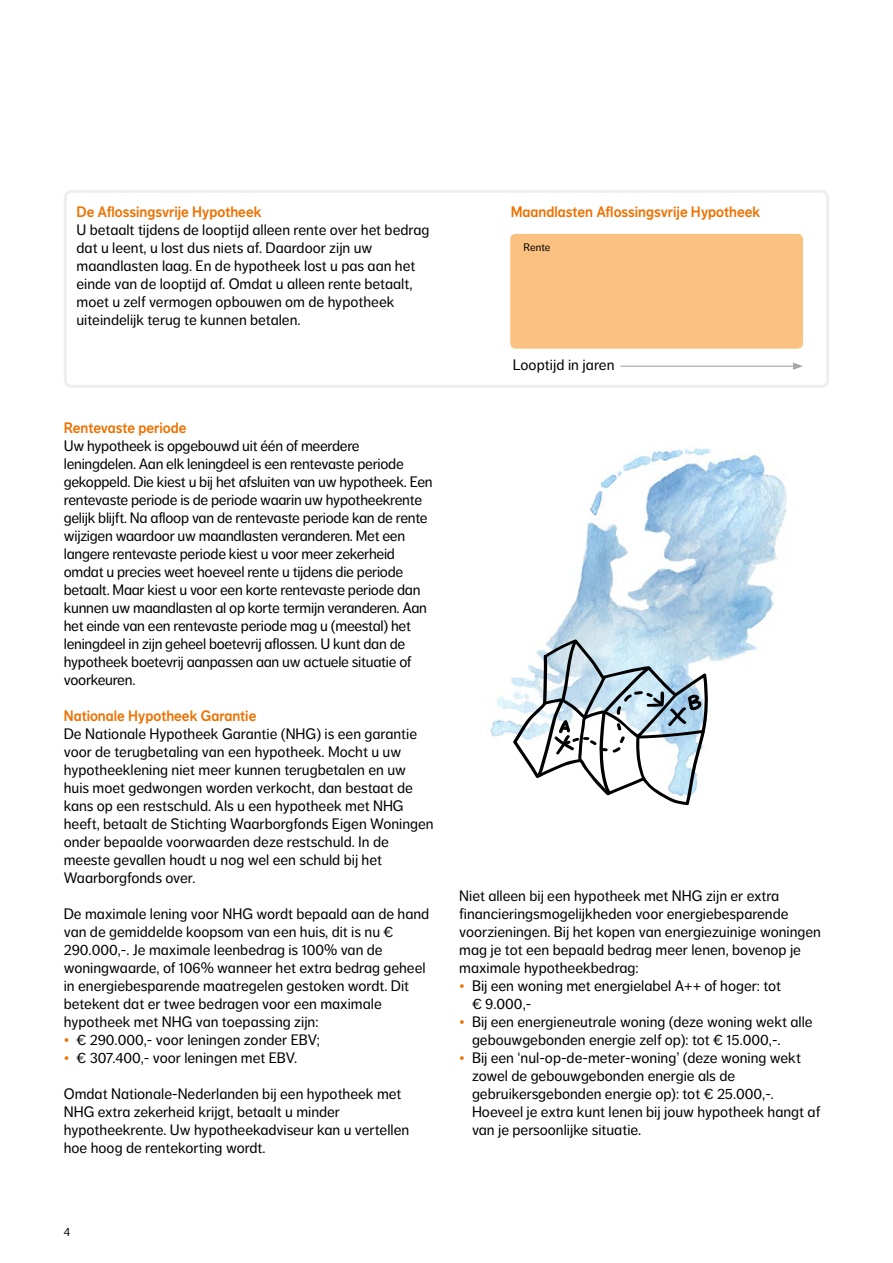
<style>
.page{position:relative;width:893px;height:1263px;background:#fff}
.page>*{position:absolute;margin:0;border:0;box-sizing:border-box;transform-origin:0 0}
.t1{font:15px/18px "NN Dagny Text";color:#000}
.t2{font:15px/18px "NN Dagny Text";letter-spacing:-.02em;color:#000}
.t3{font:15px "NN Dagny Display";color:#ee7100}
.t4{font:12px "NN Dagny Text";color:#000}
.t5{font:10.8px "NN Dagny Text";color:#000}
.s1{color:#ee7100}
</style>
<div class="page">
<img style="left:490px;top:448px;width:297px;height:289px">
<svg style="left:513px;top:639px;width:196px;height:166px"></svg>
<div style="left:64px;top:190px;width:765px;height:198px;border:3px solid #efeeee;border-radius:6px"></div>
<hr style="left:621px;top:366px;width:174px;height:1px;background:#a6a5a5">
<svg style="left:793px;top:362px;width:10px;height:8px"></svg>
<div style="left:510px;top:234px;width:293px;height:115px;background:#fac180;border-radius:5px"></div>
<p class="t3" style="left:77px;top:203px;width:186px">De Aflossingsvrije Hypotheek</p>
<p class="t1" style="left:77px;top:221px;width:354px">U betaalt tijdens de looptijd alleen rente over het bedrag dat u leent, u lost dus niets af. Daardoor zijn uw maandlasten laag. En de hypotheek lost u pas aan het einde van de looptijd af. Omdat u alleen rente betaalt, moet u zelf vermogen opbouwen om de hypotheek uiteindelijk terug te kunnen betalen.</p>
<p class="t3" style="left:64px;top:419px;width:124px">Rentevaste periode</p>
<p class="t2" style="left:64px;top:437px;width:370px">Uw hypotheek is opgebouwd uit één of meerdere leningdelen. Aan elk leningdeel is een rentevaste periode gekoppeld. Die kiest u bij het afsluiten van uw hypotheek. Een rentevaste periode is de periode waarin uw hypotheekrente gelijk blijft. Na afloop van de rentevaste periode kan de rente wijzigen waardoor uw maandlasten veranderen. Met een langere rentevaste periode kiest u voor meer zekerheid omdat u precies weet hoeveel rente u tijdens die periode betaalt. Maar kiest u voor een korte rentevaste periode dan kunnen uw maandlasten al op korte termijn veranderen. Aan het einde van een rentevaste periode mag u (meestal) het leningdeel in zijn geheel boetevrij aflossen. U kunt dan de hypotheek boetevrij aanpassen aan uw actuele situatie of voorkeuren.</p>
<p class="t3" style="left:64px;top:707px;width:194px">Nationale Hypotheek Garantie</p>
<p class="t1" style="left:64px;top:725px;width:371px">De Nationale Hypotheek Garantie (NHG) is een garantie voor de terugbetaling van een hypotheek. Mocht u uw hypotheeklening niet meer kunnen terugbetalen en uw huis moet gedwongen worden verkocht, dan bestaat de kans op een restschuld. Als u een hypotheek met NHG heeft, betaalt de Stichting Waarborgfonds Eigen Woningen onder bepaalde voorwaarden deze restschuld. In de meeste gevallen houdt u nog wel een schuld bij het Waarborgfonds over.</p>
<p class="t1" style="left:64px;top:905px;width:367px">De maximale lening voor NHG wordt bepaald aan de hand van de gemiddelde koopsom van een huis, dit is nu € 290.000,-. Je maximale leenbedrag is 100% van de woningwaarde, of 106% wanneer het extra bedrag geheel in energiebesparende maatregelen gestoken wordt. Dit betekent dat er twee bedragen voor een maximale hypotheek met NHG van toepassing zijn:</p>
<p class="t1" style="left:64px;top:1031px;width:258px"><span class="s1">•</span> € 290.000,- voor leningen zonder EBV;</p>
<p class="t1" style="left:64px;top:1049px;width:235px"><span class="s1">•</span> € 307.400,- voor leningen met EBV.</p>
<p class="t1" style="left:64px;top:1085px;width:347px">Omdat Nationale-Nederlanden bij een hypotheek met NHG extra zekerheid krijgt, betaalt u minder hypotheekrente. Uw hypotheekadviseur kan u vertellen hoe hoog de rentekorting wordt.</p>
<p class="t3" style="left:511px;top:203px;width:251px">Maandlasten Aflossingsvrije Hypotheek</p>
<p class="t5" style="left:524px;top:241px;width:28px">Rente</p>
<p class="t1" style="left:513px;top:356px;width:103px">Looptijd in jaren</p>
<p class="t1" style="left:459px;top:887px;width:363px">Niet alleen bij een hypotheek met NHG zijn er extra financieringsmogelijkheden voor energiebesparende voorzieningen. Bij het kopen van energiezuinige woningen mag je tot een bepaald bedrag meer lenen, bovenop je maximale hypotheekbedrag:</p>
<p class="t1" style="left:472px;top:977px;width:311px;text-indent:-13px"><span class="s1">•</span> Bij een woning met energielabel A++ of hoger: tot € 9.000,-</p>
<p class="t1" style="left:472px;top:1013px;width:342px;text-indent:-13px"><span class="s1">•</span> Bij een energieneutrale woning (deze woning wekt alle gebouwgebonden energie zelf op): tot € 15.000,-.</p>
<p class="t1" style="left:472px;top:1049px;width:350px;text-indent:-13px"><span class="s1">•</span> Bij een ‘nul-op-de-meter-woning’ (deze woning wekt zowel de gebouwgebonden energie als de gebruikersgebonden energie op): tot € 25.000,-.<br>Hoeveel je extra kunt lenen bij jouw hypotheek hangt af van je persoonlijke situatie.</p>
<p class="t4" style="left:64px;top:1225px;width:8px">4</p>
</div>
